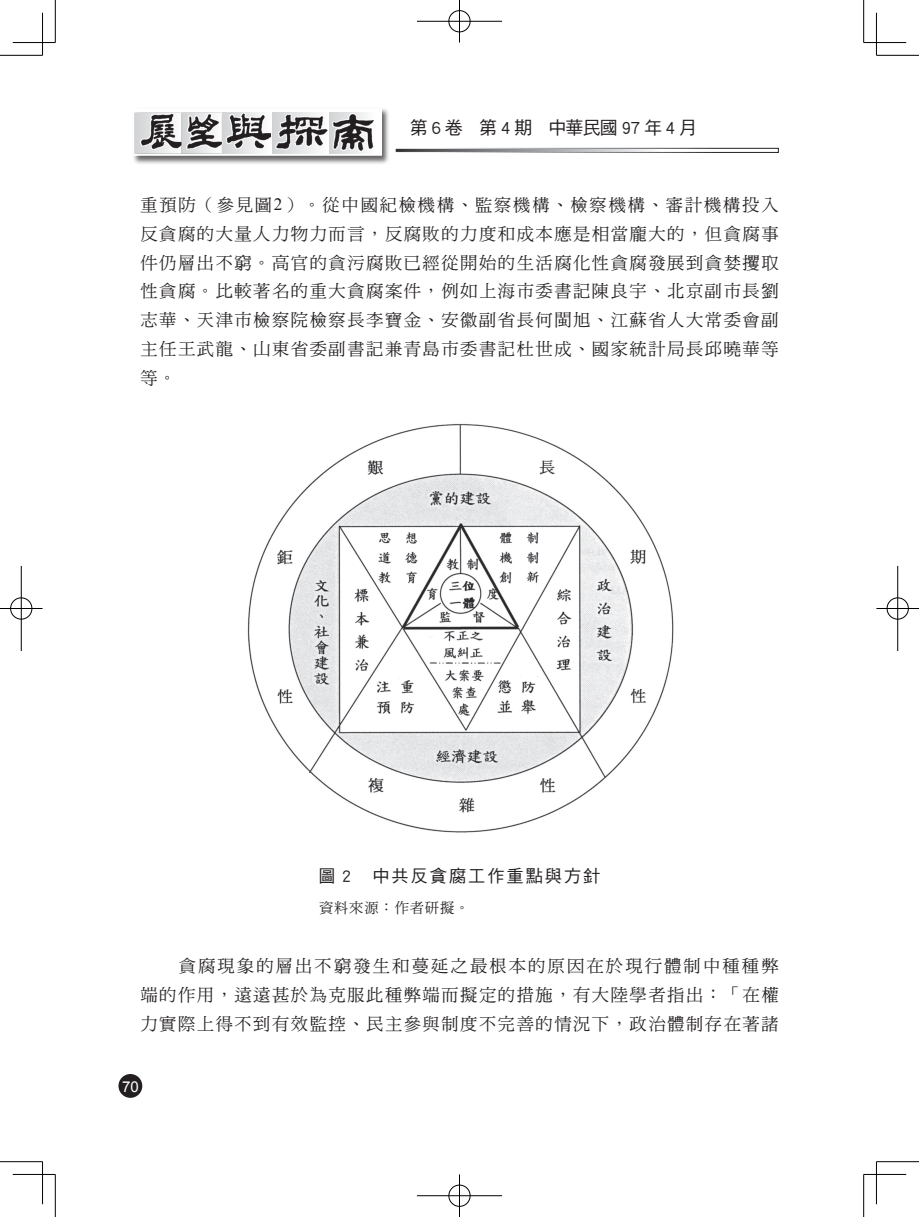
<style>
.page{position:relative;width:919px;height:1217px;background:#fff}
.page>*{position:absolute;margin:0;border:0;box-sizing:border-box;transform-origin:0 0}
.t1{font:18px "DF Hei Std W5";letter-spacing:-.05em;color:#231f20}
.t2{font:17.25px/29px "DF Ming Md HK BF";letter-spacing:.09em;color:#231f20;text-align:justify}
.t3{font:17.25px "DF Hei Std W5";letter-spacing:.11em;color:#231f20}
.t4{font:15px "Arial";color:#fff}
.t5{font:14.25px "DF Ming Md HK BF";letter-spacing:.06em;color:#231f20}
.s1{font-family:"Times New Roman"}
</style>
<div class="page">
<div style="left:118px;top:1073px;width:24px;height:24px;background:#231f20;border-radius:50%"></div>
<svg style="left:397px;top:150px;width:252px;height:1px"></svg>
<div style="left:395px;top:148px;width:383px;height:5px;border:1px solid #fff"></div>
<div style="left:131px;top:107px;width:260px;height:58px;background:#231f20;opacity:.7"></div>
<img style="left:133px;top:108px;width:248px;height:48px">
<img style="left:134px;top:113px;width:136px;height:41px">
<img style="left:272px;top:113px;width:55px;height:41px">
<img style="left:329px;top:113px;width:45px;height:41px">
<img style="left:247px;top:424px;width:427px;height:409px">
<hr style="left:0;top:55px;width:43px;height:1px;background:#000">
<hr style="left:876px;top:55px;width:42px;height:1px;background:#000">
<hr style="left:0;top:1161px;width:43px;height:1px;background:#000">
<hr style="left:876px;top:1161px;width:42px;height:1px;background:#000">
<hr style="left:55px;top:0;width:1px;height:43px;background:#000">
<hr style="left:55px;top:1174px;width:1px;height:42px;background:#000">
<hr style="left:863px;top:0;width:1px;height:43px;background:#000">
<hr style="left:863px;top:1174px;width:1px;height:42px;background:#000">
<hr style="left:13px;top:42px;width:42px;height:1px;background:#000">
<hr style="left:863px;top:42px;width:43px;height:1px;background:#000">
<hr style="left:13px;top:1173px;width:42px;height:1px;background:#000">
<hr style="left:863px;top:1173px;width:43px;height:1px;background:#000">
<hr style="left:42px;top:13px;width:1px;height:42px;background:#000">
<hr style="left:42px;top:1161px;width:1px;height:42px;background:#000">
<hr style="left:876px;top:13px;width:1px;height:42px;background:#000">
<hr style="left:876px;top:1161px;width:1px;height:42px;background:#000">
<div style="left:448px;top:10px;width:23px;height:23px;border:2px solid #fff;border-radius:50%"></div>
<hr style="left:417px;top:20px;width:85px;height:2px;background:#fff">
<hr style="left:458px;top:0;width:2px;height:43px;background:#fff">
<div style="left:448px;top:10px;width:22px;height:22px;border:1px solid #000;border-radius:50%"></div>
<hr style="left:417px;top:21px;width:85px;height:1px;background:#000">
<hr style="left:459px;top:0;width:1px;height:43px;background:#000">
<div style="left:448px;top:1183px;width:23px;height:23px;border:2px solid #fff;border-radius:50%"></div>
<hr style="left:417px;top:1194px;width:85px;height:2px;background:#fff">
<hr style="left:458px;top:1174px;width:2px;height:42px;background:#fff">
<div style="left:448px;top:1184px;width:22px;height:22px;border:1px solid #000;border-radius:50%"></div>
<hr style="left:417px;top:1195px;width:85px;height:1px;background:#000">
<hr style="left:459px;top:1174px;width:1px;height:42px;background:#000">
<div style="left:10px;top:596px;width:23px;height:24px;border:2px solid #fff;border-radius:50%"></div>
<hr style="left:0;top:607px;width:43px;height:2px;background:#fff">
<hr style="left:20px;top:566px;width:2px;height:85px;background:#fff">
<div style="left:10px;top:597px;width:22px;height:22px;border:1px solid #000;border-radius:50%"></div>
<hr style="left:0;top:608px;width:43px;height:1px;background:#000">
<hr style="left:21px;top:566px;width:1px;height:85px;background:#000">
<div style="left:885px;top:596px;width:24px;height:24px;border:2px solid #fff;border-radius:50%"></div>
<hr style="left:876px;top:607px;width:42px;height:2px;background:#fff">
<hr style="left:896px;top:566px;width:2px;height:85px;background:#fff">
<div style="left:886px;top:597px;width:22px;height:22px;border:1px solid #000;border-radius:50%"></div>
<hr style="left:876px;top:608px;width:42px;height:1px;background:#000">
<hr style="left:897px;top:566px;width:1px;height:85px;background:#000">
<p class="t1" style="left:410px;top:117px;width:289px">第 6 卷　第 4 期　中華民國 97 年 4 月</p>
<p class="t2" style="left:140px;top:190px;width:639px">重預防（參見圖<span class="s1">2</span>）。從中國紀檢機構、監察機構、檢察機構、審計機構投入反貪腐的大量人力物力而言，反腐敗的力度和成本應是相當龐大的，但貪腐事件仍層出不窮。高官的貪污腐敗已經從開始的生活腐化性貪腐發展到貪婪攫取性貪腐。比較著名的重大貪腐案件，例如上海市委書記陳良宇、北京副市長劉志華、天津市檢察院檢察長李寶金、安徽副省長何閩旭、江蘇省人大常委會副主任王武龍、山東省委副書記兼青島市委書記杜世成、國家統計局長邱曉華等等。</p>
<p class="t3" style="left:318px;top:866px;width:283px">圖 2　中共反貪腐工作重點與方針</p>
<p class="t5" style="left:319px;top:900px;width:152px">資料來源：作者研擬。</p>
<p class="t2" style="left:140px;top:951px;width:639px;text-indent:38px">貪腐現象的層出不窮發生和蔓延之最根本的原因在於現行體制中種種弊端的作用，遠遠甚於為克服此種弊端而擬定的措施，有大陸學者指出：「在權力實際上得不到有效監控、民主參與制度不完善的情況下，政治體制存在著諸</p>
<p class="t4" style="left:122px;top:1076px;width:18px">70</p>
</div>
